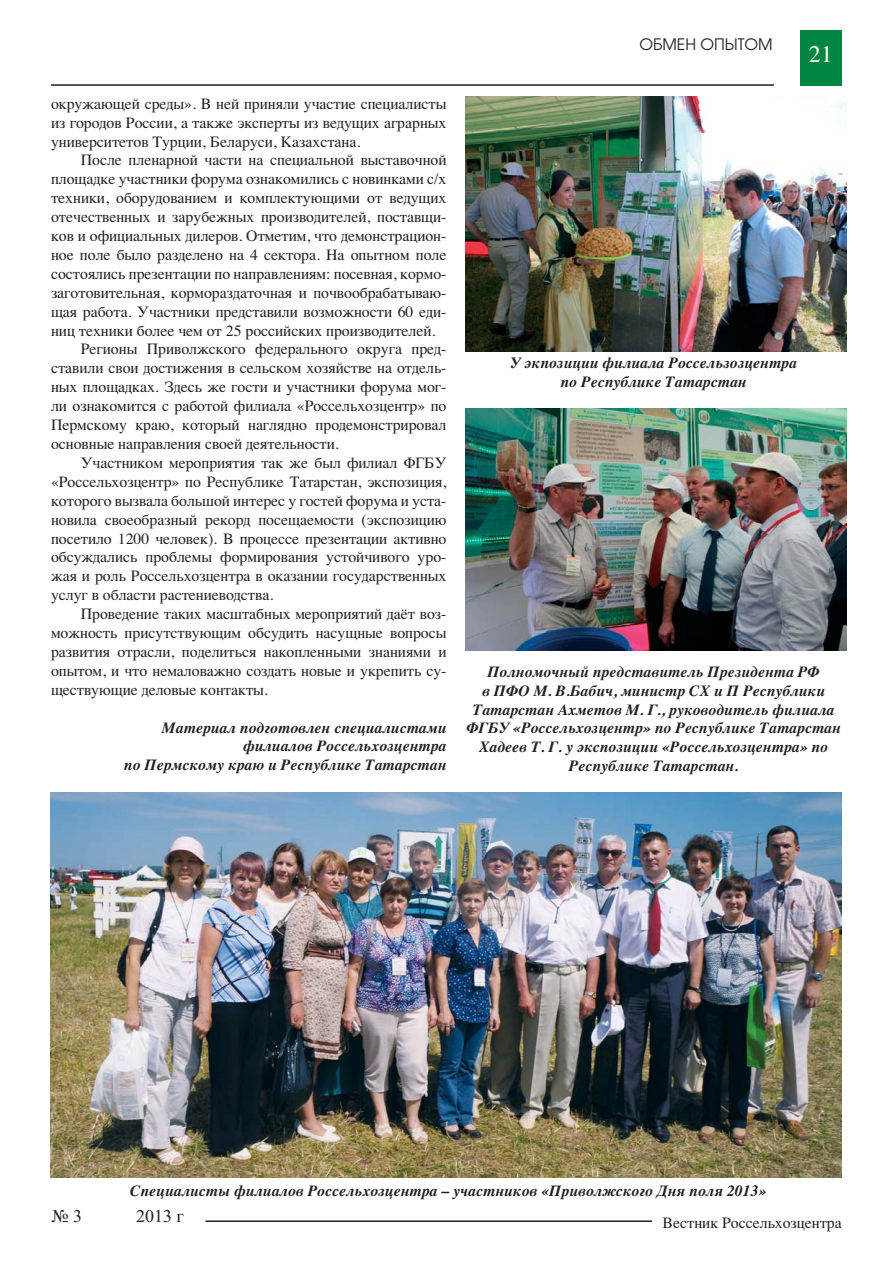
<style>
.page{position:relative;width:893px;height:1263px;background:#fff}
.page>*{position:absolute;margin:0;border:0;box-sizing:border-box;transform-origin:0 0}
.t1{font:24px "Times";color:#fff}
.t2{font:18px "Times New Roman";color:#231f20}
.t3{font:15.75px/18.9px "Times";color:#231f20;text-align:justify}
.t4{font:italic 700 15.75px/18.9px "Times";color:#231f20;text-align:center}
.t5{font:15.75px "Avangard TM";color:#231f20}
</style>
<div class="page">
<hr style="left:51px;top:84px;width:723px;height:2px;background:#231f20">
<hr style="left:206px;top:1220px;width:446px;height:2px;background:#231f20">
<div style="left:800px;top:30px;width:42px;height:55px;background:#008641"></div>
<img style="left:465px;top:97px;width:381px;height:254px">
<img style="left:51px;top:793px;width:791px;height:384px">
<img style="left:465px;top:408px;width:382px;height:243px">
<p class="t3" style="left:51px;top:95px;width:397px">окружающей среды». В ней приняли участие специалисты из городов России, а также эксперты из ведущих аграрных университетов Турции, Беларуси, Казахстана.</p>
<p class="t3" style="left:81px;top:152px;width:367px">После пленарной части на специальной выставочной</p>
<p class="t3" style="left:51px;top:171px;width:397px">площадке участники форума ознакомились с новинками с/х</p>
<p class="t3" style="left:51px;top:190px;width:397px">техники, оборудованием и комплектующими от ведущих</p>
<p class="t3" style="left:51px;top:209px;width:397px">отечественных и зарубежных производителей, поставщи-</p>
<p class="t3" style="left:51px;top:228px;width:397px">ков и официальных дилеров. Отметим, что демонстрацион-</p>
<p class="t3" style="left:51px;top:247px;width:397px">ное поле было разделено на 4 сектора. На опытном поле</p>
<p class="t3" style="left:51px;top:266px;width:397px">состоялись презентации по направлениям: посевная, кормо-</p>
<p class="t3" style="left:51px;top:284px;width:397px">заготовительная, кормораздаточная и почвообрабатываю-</p>
<p class="t3" style="left:51px;top:303px;width:397px">щая работа. Участники представили возможности 60 еди-</p>
<p class="t3" style="left:51px;top:322px;width:386px">ниц техники более чем от 25 российских производителей.</p>
<p class="t3" style="left:81px;top:341px;width:367px">Регионы Приволжского федерального округа пред-</p>
<p class="t3" style="left:51px;top:360px;width:397px">ставили свои достижения в сельском хозяйстве на отдель-</p>
<p class="t3" style="left:51px;top:379px;width:397px">ных площадках. Здесь же гости и участники форума мог-</p>
<p class="t3" style="left:51px;top:398px;width:397px">ли ознакомится с работой филиала «Россельхозцентр» по</p>
<p class="t3" style="left:51px;top:417px;width:397px">Пермскому краю, который наглядно продемонстрировал</p>
<p class="t3" style="left:51px;top:436px;width:289px">основные направления своей деятельности.</p>
<p class="t3" style="left:81px;top:455px;width:367px">Участником мероприятия так же был филиал ФГБУ</p>
<p class="t3" style="left:51px;top:473px;width:397px">«Россельхозцентр» по Республике Татарстан, экспозиция,</p>
<p class="t3" style="left:51px;top:492px;width:397px">которого вызвала большой интерес у гостей форума и уста-</p>
<p class="t3" style="left:51px;top:511px;width:397px">новила своеобразный рекорд посещаемости (экспозицию</p>
<p class="t3" style="left:51px;top:530px;width:397px">посетило 1200 человек). В процессе презентации активно</p>
<p class="t3" style="left:51px;top:549px;width:397px">обсуждались проблемы формирования устойчивого уро-</p>
<p class="t3" style="left:51px;top:568px;width:397px">жая и роль Россельхозцентра в оказании государственных</p>
<p class="t3" style="left:51px;top:587px;width:224px">услуг в области растениеводства.</p>
<p class="t3" style="left:81px;top:606px;width:367px">Проведение таких масштабных мероприятий даёт воз-</p>
<p class="t3" style="left:51px;top:625px;width:397px">можность присутствующим обсудить насущные вопросы</p>
<p class="t3" style="left:51px;top:644px;width:397px">развития отрасли, поделиться накопленными знаниями и</p>
<p class="t3" style="left:51px;top:662px;width:397px">опытом, и что немаловажно создать новые и укрепить су-</p>
<p class="t3" style="left:51px;top:681px;width:218px">ществующие деловые контакты.</p>
<p class="t4" style="left:124px;top:719px;width:324px;text-align:right">Материал подготовлен специалистами филиалов Россельхозцентра<br>по Пермскому краю и Республике Татарстан</p>
<p class="t5" style="left:639px;top:38px;width:135px">ОБМЕН ОПЫТОМ</p>
<h1 class="t1" style="left:809px;top:45px;width:25px">21</h1>
<p class="t4" style="left:510px;top:355px;width:288px">У экпозиции филиала Россельзозцентра по Республике Татарстан</p>
<p class="t4" style="left:466px;top:663px;width:376px">Полномочный представитель Президента РФ<br>в ПФО М. В.Бабич, министр СХ и П Республики Татарстан Ахметов М. Г., руководитель филиала ФГБУ «Россельхозцентр» по Республике Татарстан Хадеев Т. Г. у экспозиции «Россельхозцентра» по Республике Татарстан.</p>
<p class="t4" style="left:130px;top:1182px;width:638px">Специалисты филиалов Россельхозцентра – участников «Приволжского Дня поля 2013»</p>
<p class="t2" style="left:51px;top:1206px;width:32px">№ 3</p>
<p class="t2" style="left:136px;top:1206px;width:49px">2013 г</p>
<p class="t3" style="left:663px;top:1214px;width:181px">Вестник Россельхозцентра</p>
</div>
